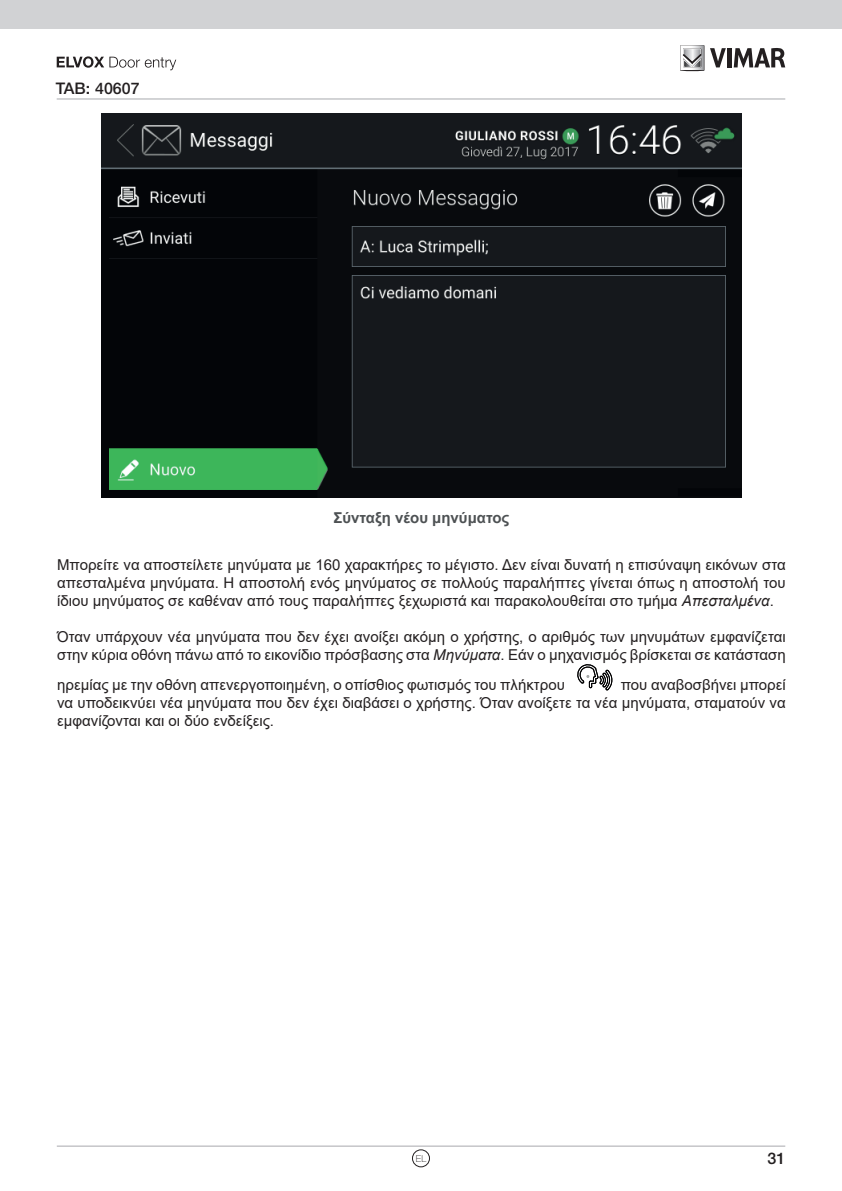
<style>
.page{position:relative;width:842px;height:1191px;background:#fff}
.page>*{position:absolute;margin:0;border:0;box-sizing:border-box;transform-origin:0 0}
.t1{font:500 16px "Helvetica Neue LT Std";color:#231f20}
.t2{font:15px/18px "Arial";color:#231f20;text-align:justify}
.t3{font:700 15px "Arial";color:#4d5153}
.t4{font:100 9.6px "Helvetica Neue LT Std";color:#231f20}
.s1{font-style:italic}
</style>
<div class="page">
<hr style="left:57px;top:1145px;width:728px;height:1px;background:#a8a9ad">
<div style="left:0;top:0;width:842px;height:28px;background:#d1d2d4"></div>
<svg style="left:680px;top:45px;width:24px;height:27px"></svg>
<svg style="left:710px;top:48px;width:16px;height:19px"></svg>
<hr style="left:727px;top:48px;width:4px;height:19px;background:#231f20">
<svg style="left:734px;top:48px;width:51px;height:19px"></svg>
<hr style="left:57px;top:98px;width:728px;height:1px;background:#a8a9ad">
<svg style="left:57px;top:56px;width:119px;height:14px"></svg>
<div style="left:412px;top:1149px;width:18px;height:18px;border:1px solid #231f20;border-radius:50%"></div>
<img style="left:101px;top:113px;width:640px;height:384px">
<svg style="left:577px;top:664px;width:36px;height:26px"></svg>
<p class="t1" style="left:56px;top:79px;width:85px">TAB: 40607</p>
<p class="t3" style="left:333px;top:507px;width:177px">Σύνταξη νέου μηνύματος</p>
<p class="t2" style="left:57px;top:556px;width:730px">Μπορείτε να αποστείλετε μηνύματα με 160 χαρακτήρες το μέγιστο. Δεν είναι δυνατή η επισύναψη εικόνων στα απεσταλμένα μηνύματα. Η αποστολή ενός μηνύματος σε πολλούς παραλήπτες γίνεται όπως η αποστολή του ίδιου μηνύματος σε καθέναν από τους παραλήπτες ξεχωριστά και παρακολουθείται στο τμήμα <span class="s1">Απεσταλμένα</span>.</p>
<p class="t2" style="left:57px;top:628px;width:730px">Όταν υπάρχουν νέα μηνύματα που δεν έχει ανοίξει ακόμη ο χρήστης, ο αριθμός των μηνυμάτων εμφανίζεται στην κύρια οθόνη πάνω από το εικονίδιο πρόσβασης στα <span class="s1">Μηνύματα</span>. Εάν ο μηχανισμός βρίσκεται σε κατάσταση</p>
<p class="t2" style="left:57px;top:676px;width:509px">ηρεμίας με την οθόνη απενεργοποιημένη, ο οπίσθιος φωτισμός του πλήκτρου</p>
<p class="t2" style="left:57px;top:676px;width:730px;text-indent:564px">που αναβοσβήνει μπορεί να υποδεικνύει νέα μηνύματα που δεν έχει διαβάσει ο χρήστης. Όταν ανοίξετε τα νέα μηνύματα, σταματούν να εμφανίζονται και οι δύο ενδείξεις.</p>
<p class="t4" style="left:416px;top:1153px;width:12px">EL</p>
<p class="t1" style="left:767px;top:1148px;width:19px">31</p>
</div>
